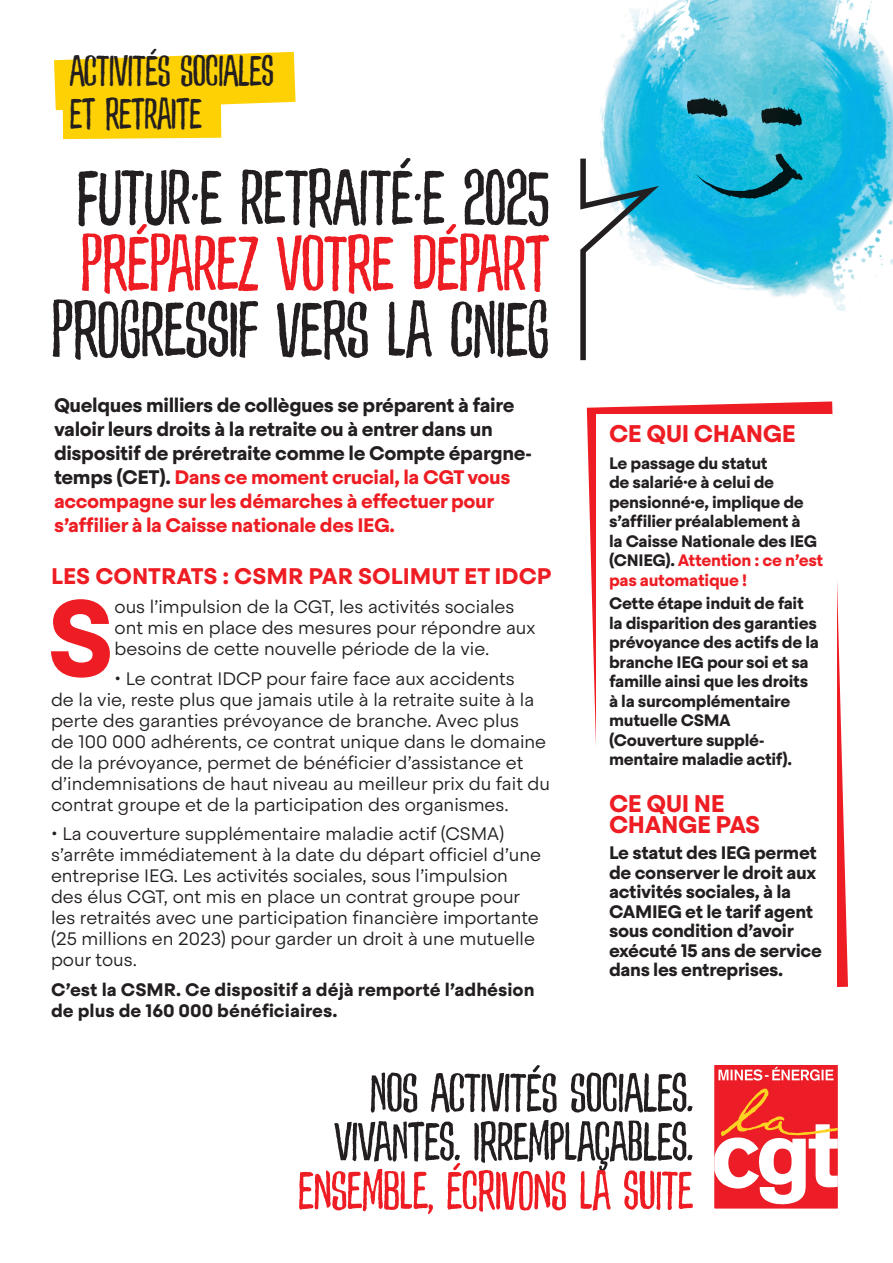
<style>
.page{position:relative;width:893px;height:1263px;background:#fff}
.page>*{position:absolute;margin:0;border:0;box-sizing:border-box;transform-origin:0 0}
.t1{font:700 107.55px "Steradian";color:#ee1d23}
.t2{font:81px/66px "Plumcake";letter-spacing:-.02em;color:#231f20;text-align:center}
.t3{font:56.55px "Plumcake";letter-spacing:-.02em;color:#231f20}
.t4{font:56.55px "Plumcake";letter-spacing:-.02em;color:#ee1d23}
.t5{font:45px "Plumcake";letter-spacing:-.02em;color:#231f20}
.t6{font:700 24px/21px "Steradian";letter-spacing:-.02em;color:#ee1d23}
.t7{font:700 22.5px "Steradian";color:#ee1d23}
.t8{font:700 19.5px/24px "Steradian";letter-spacing:-.02em;color:#231f20}
.t9{font:300 18px/21px "Steradian";color:#231f20}
.t10{font:700 18px/19.5px "Steradian";letter-spacing:-.02em;color:#231f20}
.t11{font:700 18px/21px "Steradian";color:#231f20}
.t12{font:700 16.5px/19.5px "Steradian";letter-spacing:-.02em;color:#231f20}
.s1{color:#ee1d23}
</style>
<div class="page">
<img style="left:613px;top:0;width:280px;height:311px">
<svg style="left:580px;top:68px;width:256px;height:293px"></svg>
<svg style="left:54px;top:52px;width:242px;height:87px"></svg>
<svg style="left:714px;top:1065px;width:124px;height:144px"></svg>
<svg style="left:587px;top:401px;width:261px;height:586px"></svg>
<div style="left:596px;top:414px;width:240px;height:594px;background:#fff"></div>
<p class="t5" style="left:69px;top:45px;width:206px">ACTIVITÉS SOCIALES</p>
<p class="t5" style="left:69px;top:88px;width:134px">ET RETRAITE</p>
<p class="t2" style="left:76px;top:166px;width:475px">FUTUR·E RETRAITÉ·E 2025</p>
<p class="t2" style="left:51px;top:232px;width:500px"><span class="s1">PRÉPAREZ VOTRE DÉPART<br></span>PROGRESSIF VERS LA CNIEG</p>
<p class="t8" style="left:54px;top:393px;width:480px">Quelques milliers de collègues se préparent à faire valoir leurs droits à la retraite ou à entrer dans un dispositif de préretraite comme le Compte épargne&shy;temps (CET). <span class="s1">Dans ce moment crucial, la CGT vous accompagne sur les démarches à effectuer pour s’affilier à la Caisse nationale des IEG.</span></p>
<p class="t7" style="left:51px;top:562px;width:502px">LES CONTRATS : CSMR PAR SOLIMUT ET IDCP</p>
<p class="t1" style="left:47px;top:571px;width:69px">S</p>
<p class="t9" style="left:115px;top:596px;width:422px">ous l’impulsion de la CGT, les activités sociales ont mis en place des mesures pour répondre aux besoins de cette nouvelle période de la vie.</p>
<p class="t9" style="left:51px;top:668px;width:501px;text-indent:63px">• Le contrat IDCP pour faire face aux accidents<br>de la vie, reste plus que jamais utile à la retraite suite à la perte des garanties prévoyance de branche. Avec plus<br>de 100 000 adhérents, ce contrat unique dans le domaine de la prévoyance, permet de bénéficier d’assistance et d’indemnisations de haut niveau au meilleur prix du fait du contrat groupe et de la participation des organismes.</p>
<p class="t9" style="left:51px;top:823px;width:491px">• La couverture supplémentaire maladie actif (CSMA) s’arrête immédiatement à la date du départ officiel d’une entreprise IEG. Les activités sociales, sous l’impulsion des élus CGT, ont mis en place un contrat groupe pour les retraités avec une participation financière importante (25 millions en 2023) pour garder un droit à une mutuelle pour tous.</p>
<p class="t11" style="left:51px;top:979px;width:485px">C’est la CSMR. Ce dispositif a déjà remporté l’adhésion de plus de 160 000 bénéficiaires.</p>
<p class="t6" style="left:609px;top:423px;width:188px">CE QUI CHANGE</p>
<p class="t12" style="left:609px;top:453px;width:216px">Le passage du statut<br>de salarié·e à celui de pensionné·e, implique de s’affilier préalablement à<br>la Caisse Nationale des IEG (CNIEG). <span class="s1">Attention : ce n’est pas automatique !</span></p>
<p class="t12" style="left:609px;top:594px;width:211px">Cette étape induit de fait la disparition des garanties prévoyance des actifs de la branche IEG pour soi et sa famille ainsi que les droits à la surcomplémentaire mutuelle CSMA (Couverture supplé&shy;mentaire maladie actif).</p>
<p class="t6" style="left:609px;top:793px;width:153px">CE QUI NE<br>CHANGE PAS</p>
<p class="t10" style="left:609px;top:843px;width:214px">Le statut des IEG permet de conserver le droit aux activités sociales, à la<br>CAMIEG et le tarif agent sous condition d’avoir exécuté 15 ans de service dans les entreprises.</p>
<p class="t3" style="left:369px;top:1060px;width:326px">NOS ACTIVITÉS SOCIALES.</p>
<p class="t3" style="left:334px;top:1109px;width:361px">VIVANTES. IRREMPLAÇABLES.</p>
<p class="t4" style="left:298px;top:1158px;width:397px">ENSEMBLE, ÉCRIVONS LA SUITE</p>
</div>
